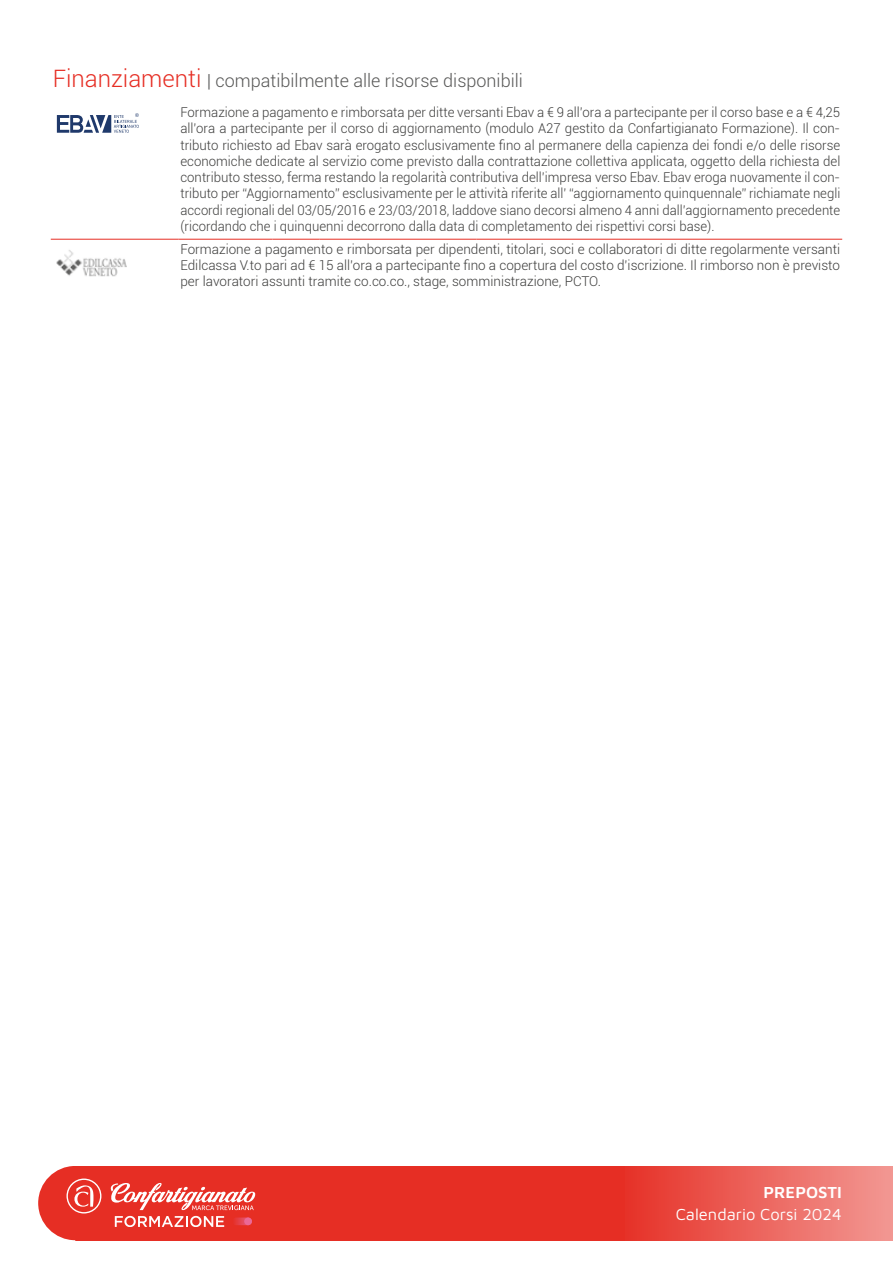
<style>
.page{position:relative;width:893px;height:1263px;background:#fff}
.page>*{position:absolute;margin:0;border:0;box-sizing:border-box;transform-origin:0 0}
.t1{font:300 18px "Roboto";color:#575756}
.t2{font:16.5px "Maven Pro";color:#fff}
.t3{font:600 16.5px "Maven Pro";color:#fff}
.t4{font:300 13.5px/16.2px "Roboto";color:#3c3c3b;text-align:justify}
.s1{font-size:24px;color:#e62e24}
</style>
<div class="page">
<div style="left:0;top:1166px;width:893px;height:74px;background:#e62e24"></div>
<svg style="left:51px;top:115px;width:791px;height:162px"></svg>
<hr style="left:51px;top:239px;width:127px;height:1px;background:#e62e24">
<hr style="left:178px;top:239px;width:95px;height:1px;background:#e62e24">
<hr style="left:273px;top:239px;width:47px;height:1px;background:#e62e24">
<hr style="left:320px;top:239px;width:157px;height:1px;background:#e62e24">
<hr style="left:477px;top:239px;width:365px;height:1px;background:#e62e24">
<svg style="left:57px;top:113px;width:82px;height:20px"></svg>
<img style="left:57px;top:249px;width:70px;height:27px">
<svg style="left:625px;top:1166px;width:268px;height:75px;background:#ec645d"></svg>
<svg style="left:115px;top:1216px;width:109px;height:11px"></svg>
<svg style="left:0;top:1166px;width:101px;height:75px"></svg>
<svg style="left:110px;top:1183px;width:145px;height:27px"></svg>
<svg style="left:232px;top:1217px;width:20px;height:8px"></svg>
<div style="left:244px;top:1217px;width:8px;height:8px;background:#eb6897;border-radius:50%"></div>
<h1 class="t1" style="left:53px;top:68px;width:472px"><span class="s1">Finanziamenti</span> | compatibilmente alle risorse disponibili</h1>
<p class="t4" style="left:180px;top:104px;width:661px">Formazione a pagamento e rimborsata per ditte versanti Ebav a € 9 all’ora a partecipante per il corso base e a € 4,25 all’ora a partecipante per il corso di aggiornamento (modulo A27 gestito da Confartigianato Formazione). Il con&shy;tributo richiesto ad Ebav sarà erogato esclusivamente fino al permanere della capienza dei fondi e/o delle risorse economiche dedicate al servizio come previsto dalla contrattazione collettiva applicata, oggetto della richiesta del contributo stesso, ferma restando la regolarità contributiva dell’impresa verso Ebav. Ebav eroga nuovamente il con&shy;tributo per “Aggiornamento” esclusivamente per le attività riferite all’ “aggiornamento quinquennale” richiamate negli accordi regionali del 03/05/2016 e 23/03/2018, laddove siano decorsi almeno 4 anni dall’aggiornamento precedente (ricordando che i quinquenni decorrono dalla data di completamento dei rispettivi corsi base).</p>
<p class="t4" style="left:180px;top:240px;width:661px">Formazione a pagamento e rimborsata per dipendenti, titolari, soci e collaboratori di ditte regolarmente versanti Edilcassa V.to pari ad € 15 all’ora a partecipante fino a copertura del costo d’iscrizione. Il rimborso non è previsto per lavoratori assunti tramite co.co.co., stage, somministrazione, PCTO.</p>
<p class="t3" style="left:763px;top:1181px;width:80px">PREPOSTI</p>
<p class="t2" style="left:676px;top:1203px;width:168px">Calendario Corsi 2024</p>
</div>
